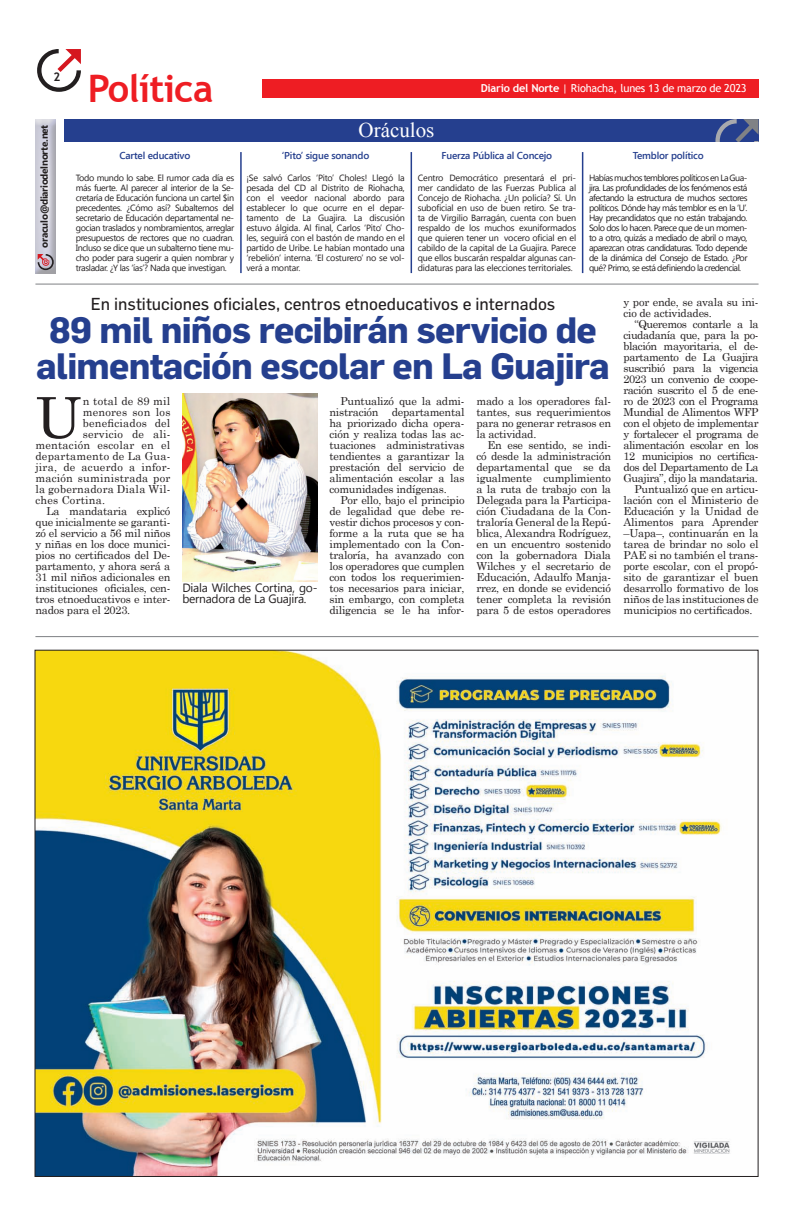
<style>
.page{position:relative;width:794px;height:1219px;background:#fff}
.page>*{position:absolute;margin:0;border:0;box-sizing:border-box;transform-origin:0 0}
.Texto_sin_sangrias{font:56.7px "Century Schoolbook";color:#231f20}
.Texto_capitular{font:700 38px "Trebuchet MS";letter-spacing:-.02em;color:#ee1d23}
.Título_medio_34pt{font:700 36px/36px "Flama";letter-spacing:-.02em;color:#253f8e;text-align:center}
.t1{font:21px "Times New Roman";color:#fff}
.Antetitulo{font:17px "Flama";color:#231f20}
.Pié_de_foto{font:12px/11px "Segoe UI";letter-spacing:-.02em;color:#231f20}
.Texto_capitular-2{font:700 12px "Trebuchet MS";color:#231f20}
.Texto{font:11px/11px "Century Schoolbook";letter-spacing:-.02em;color:#231f20;text-align:justify}
.Texto_sin_sangrias-2{font:11px "Century Schoolbook";letter-spacing:.02em;color:#231f20}
.Texto-2{font:11px "Trebuchet MS";letter-spacing:-.02em;color:#fff}
.Titulo_Balcones{font:600 10px "Segoe UI";letter-spacing:-.02em;color:#253f8e}
.Texto-3{font:700 10px "Segoe UI";letter-spacing:-.03em;color:#231f20}
.Texto_Balcones{font:9px/10px "Segoe UI";letter-spacing:-.035em;color:#231f20;text-align:justify}
.s1{font-weight:700}
</style>
<div class="page">
<div style="left:262px;top:79px;width:496px;height:18px;background:#ee1d23"></div>
<svg style="left:37px;top:49px;width:44px;height:43px"></svg>
<div style="left:64px;top:119px;width:694px;height:22px;background:#253f8e"></div>
<svg style="left:715px;top:119px;width:43px;height:22px"></svg>
<div style="left:35px;top:119px;width:22px;height:155px;background:#231f20;opacity:.75"></div>
<svg style="left:38px;top:254px;width:16px;height:16px"></svg>
<hr style="left:240px;top:152px;width:2px;height:121px;background:#253f8e">
<hr style="left:410px;top:152px;width:2px;height:121px;background:#253f8e">
<hr style="left:582px;top:152px;width:1px;height:121px;background:#253f8e">
<hr style="left:35px;top:284px;width:723px;height:1px;background:#7e8083">
<hr style="left:35px;top:636px;width:723px;height:1px;background:#7e8083">
<img style="left:37px;top:652px;width:693px;height:523px">
<img style="left:182px;top:394px;width:135px;height:187px">
<p class="Texto_capitular-2" style="left:54px;top:69px;width:8px">2</p>
<p class="Texto-3" style="left:37px;top:248px;width:124px;rotate:-90deg">oraculo@diariodelnorte.net</p>
<p class="Texto_capitular" style="left:88px;top:65px;width:127px">Política</p>
<p class="Texto-2" style="left:481px;top:81px;width:267px"><span class="s1">Diario del Norte</span> | Riohacha, lunes 13 de marzo de 2023</p>
<p class="t1" style="left:359px;top:115px;width:77px">Oráculos</p>
<p class="Titulo_Balcones" style="left:119px;top:149px;width:72px">Cartel educativo</p>
<p class="Titulo_Balcones" style="left:282px;top:149px;width:89px">‘Pito’ sigue sonando</p>
<p class="Titulo_Balcones" style="left:441px;top:149px;width:112px">Fuerza Pública al Concejo</p>
<p class="Titulo_Balcones" style="left:633px;top:149px;width:72px">Temblor político</p>
<p class="Texto_Balcones" style="left:76px;top:172px;width:160px">Todo mundo lo sabe. El rumor cada día es más fuerte. Al parecer al interior de la Se&shy;cretaría de Educación funciona un cartel $in precedentes. ¿Cómo así? Subalternos del secretario de Educación departamental ne&shy;gocian traslados y nombramientos, arreglar presupuestos de rectores que no cuadran.<br>Incluso se dice que un subalterno tiene mu&shy;cho poder para sugerir a quien nombrar y trasladar. ¿Y las ‘ías’? Nada que investigan.</p>
<p class="Texto_Balcones" style="left:246px;top:172px;width:160px">¡Se salvó Carlos ‘Pito’ Choles! Llegó la pesada del CD al Distrito de Riohacha, con el veedor nacional abordo para establecer lo que ocurre en el depar&shy;tamento de La Guajira. La discusión estuvo álgida. Al final, Carlos ‘Pito’ Cho&shy;les, seguirá con el bastón de mando en el partido de Uribe. Le habían montado una ‘rebelión’ interna. ‘El costurero’ no se vol&shy;verá a montar.</p>
<p class="Texto_Balcones" style="left:418px;top:172px;width:160px">Centro Democrático presentará el pri&shy;mer candidato de las Fuerzas Publica al Concejo de Riohacha. ¿Un policía? Sí. Un suboficial en uso de buen retiro. Se tra&shy;ta de Virgilio Barragán, cuenta con buen respaldo de los muchos exuniformados que quieren tener un vocero oficial en el cabildo de la capital de La Guajira. Parece que ellos buscarán respaldar algunas can&shy;didaturas para las elecciones territoriales.</p>
<p class="Texto_Balcones" style="left:589px;top:172px;width:160px">Habías muchos temblores políticos en La Gua&shy;jira. Las profundidades de los fenómenos está afectando la estructura de muchos sectores políticos. Dónde hay más temblor es en la ‘U’.<br>Hay precandidatos que no están trabajando.<br>Solo dos lo hacen. Parece que de un momen&shy;to a otro, quizás a mediado de abril o mayo, aparezcan otras candidaturas. Todo depende de la dinámica del Consejo de Estado. ¿Por qué? Primo, se está definiendo la credencial.</p>
<p class="Antetitulo" style="left:91px;top:294px;width:466px">En instituciones oficiales, centros etnoeducativos e internados</p>
<p class="Título_medio_34pt" style="left:36px;top:311px;width:575px">89 mil niños recibirán servicio de alimentación escolar en La Guajira</p>
<p class="Texto_sin_sangrias" style="left:35px;top:370px;width:48px">U</p>
<p class="Texto_sin_sangrias-2" style="left:83px;top:392px;width:89px">n total de 89 mil</p>
<p class="Texto_sin_sangrias-2" style="left:83px;top:403px;width:89px">menores son los</p>
<p class="Texto_sin_sangrias-2" style="left:83px;top:414px;width:89px">beneficiados del</p>
<p class="Texto_sin_sangrias-2" style="left:83px;top:425px;width:89px">servicio de ali-</p>
<p class="Texto_sin_sangrias-2" style="left:35px;top:436px;width:136px">mentación escolar en el</p>
<p class="Texto_sin_sangrias-2" style="left:35px;top:447px;width:136px">departamento de La Gua-</p>
<p class="Texto_sin_sangrias-2" style="left:35px;top:458px;width:136px">jira, de acuerdo a infor-</p>
<p class="Texto_sin_sangrias-2" style="left:35px;top:469px;width:136px">mación suministrada por</p>
<p class="Texto_sin_sangrias-2" style="left:35px;top:480px;width:136px">la gobernadora Diala Wil-</p>
<p class="Texto_sin_sangrias-2" style="left:35px;top:491px;width:71px">ches Cortina.</p>
<p class="Texto" style="left:35px;top:505px;width:136px;text-indent:11px">La mandataria explicó que inicialmente se garanti&shy;zó el servicio a 56 mil niños y niñas en los doce munici&shy;pios no certificados del De&shy;partamento, y ahora será a 31 mil niños adicionales en instituciones oficiales, cen&shy;tros etnoeducativos e inter&shy;nados para el 2023.</p>
<p class="Pié_de_foto" style="left:182px;top:582px;width:136px">Diala Wilches Cortina, go&shy;bernadora de La Guajira.</p>
<p class="Texto" style="left:329px;top:395px;width:136px;text-indent:11px">Puntualizó que la admi&shy;nistración departamental ha priorizado dicha opera&shy;ción y realiza todas las ac&shy;tuaciones administrativas tendientes a garantizar la prestación del servicio de alimentación escolar a las comunidades indígenas.</p>
<p class="Texto" style="left:329px;top:494px;width:136px;text-indent:11px">Por ello, bajo el principio de legalidad que debe re&shy;vestir dichos procesos y con&shy;forme a la ruta que se ha implementado con la Con&shy;traloría, ha avanzado con los operadores que cumplen con todos los requerimien&shy;tos necesarios para iniciar, sin embargo, con completa diligencia se le ha infor-</p>
<p class="Texto" style="left:476px;top:395px;width:136px">mado a los operadores fal&shy;tantes, sus requerimientos para no generar retrasos en la actividad.</p>
<p class="Texto" style="left:476px;top:439px;width:136px;text-indent:11px">En ese sentido, se indi&shy;có desde la administración departamental que se da igualmente cumplimiento a la ruta de trabajo con la Delegada para la Participa&shy;ción Ciudadana de la Con&shy;traloría General de la Repú&shy;blica, Alexandra Rodríguez, en un encuentro sostenido con la gobernadora Diala Wilches y el secretario de Educación, Adaulfo Manja&shy;rrez, en donde se evidenció tener completa la revisión para 5 de estos operadores</p>
<p class="Texto" style="left:623px;top:296px;width:136px">y por ende, se avala su ini&shy;cio de actividades.</p>
<p class="Texto" style="left:623px;top:318px;width:136px;text-indent:11px">“Queremos contarle a la ciudadanía que, para la po&shy;blación mayoritaria, el de&shy;partamento de La Guajira suscribió para la vigencia 2023 un convenio de coope&shy;ración suscrito el 5 de ene&shy;ro de 2023 con el Programa Mundial de Alimentos WFP con el objeto de implementar y fortalecer el programa de alimentación escolar en los 12 municipios no certifica&shy;dos del Departamento de La Guajira”, dijo la mandataria.</p>
<p class="Texto" style="left:623px;top:483px;width:136px;text-indent:11px">Puntualizó que en articu&shy;lación con el Ministerio de Educación y la Unidad de Alimentos para Aprender –Uapa–, continuarán en la tarea de brindar no solo el PAE si no también el trans&shy;porte escolar, con el propó&shy;sito de garantizar el buen desarrollo formativo de los niños de las instituciones de municipios no certificados.</p>
</div>
